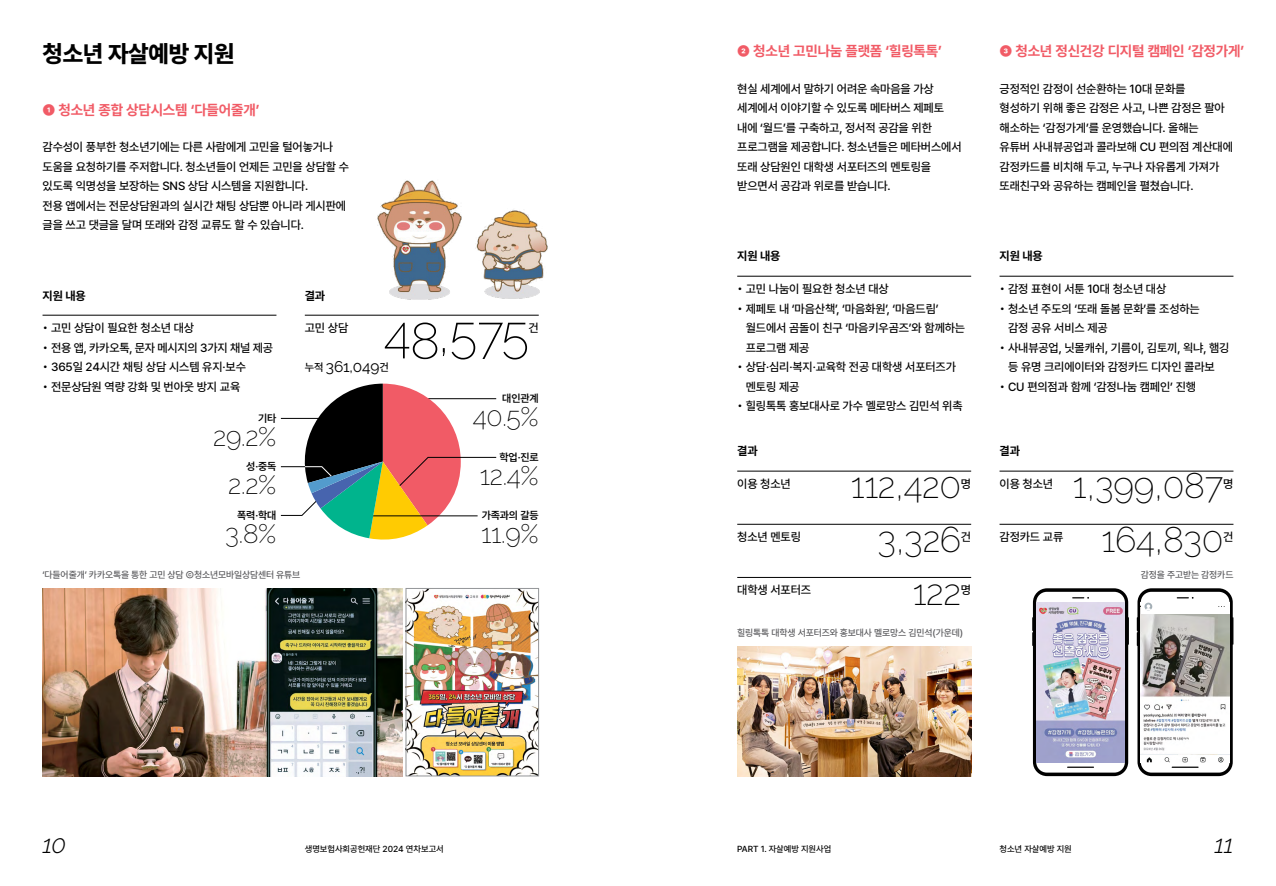
<style>
.page{position:relative;width:1276px;height:886px;background:#fff}
.page>*{position:absolute;margin:0;border:0;box-sizing:border-box;transform-origin:0 0}
.t1{font:200 51px "Raleway";color:#000}
.t2{font:200 35.62px "Raleway";letter-spacing:-.01em;color:#000}
.t3{font:200 26.5px "Raleway";letter-spacing:-.01em;color:#000}
.t4{font:italic 300 25px "Raleway";color:#000}
.t5{font:800 23.62px "Pretendard";letter-spacing:-.01em;color:#000}
.t6{font:15.5px "Raleway";letter-spacing:-.01em;color:#000}
.t7{font:700 14.38px "Pretendard";letter-spacing:-.01em;color:#f15b66}
.t8{font:500 11.88px/19.5px "Pretendard";letter-spacing:-.01em;color:#000}
.t9{font:700 11.88px "Pretendard";letter-spacing:-.01em;color:#000}
.t10{font:600 10.62px "Pretendard";letter-spacing:-.01em;color:#000}
.t11{font:500 9.38px "Pretendard";letter-spacing:-.01em;color:#58585b}
.t12{font:500 8.75px "Pretendard";color:#000}
.s1{font-family:"Pretendard";font-weight:500;font-size:10.88px}
</style>
<div class="page">
<hr style="left:43px;top:315px;width:233px;height:1px;background:#000">
<hr style="left:305px;top:315px;width:234px;height:1px;background:#000">
<hr style="left:737px;top:276px;width:234px;height:1px;background:#000">
<hr style="left:999px;top:276px;width:234px;height:1px;background:#000">
<hr style="left:737px;top:471px;width:234px;height:1px;background:#000">
<hr style="left:999px;top:471px;width:234px;height:1px;background:#000">
<hr style="left:737px;top:524px;width:234px;height:1px;background:#000">
<hr style="left:999px;top:524px;width:234px;height:1px;background:#000">
<hr style="left:737px;top:577px;width:234px;height:1px;background:#000">
<img style="left:737px;top:647px;width:234px;height:129px">
<img style="left:43px;top:588px;width:360px;height:188px">
<img style="left:408px;top:590px;width:129px;height:184px">
<div style="left:406px;top:588px;width:133px;height:188px;border:1px solid #939598"></div>
<svg style="left:1232px;top:617px;width:1px;height:28px"></svg>
<svg style="left:1136px;top:617px;width:1px;height:29px"></svg>
<svg style="left:1137px;top:588px;width:95px;height:188px;background:#2d2d2c"></svg>
<div style="left:1140px;top:592px;width:89px;height:180px;background:#fff;border-radius:11px"></div>
<svg style="left:1177px;top:597px;width:16px;height:2px"></svg>
<hr style="left:1172px;top:766px;width:26px;height:2px;background:#000">
<img style="left:1140px;top:754px;width:89px;height:8px">
<hr style="left:1127px;top:617px;width:2px;height:28px;background:#000">
<svg style="left:1032px;top:617px;width:1px;height:29px"></svg>
<svg style="left:1033px;top:588px;width:95px;height:188px;background:#0e0e0e"></svg>
<div style="left:1036px;top:592px;width:89px;height:180px;background:#fff;border-radius:11px"></div>
<svg style="left:1072px;top:597px;width:17px;height:2px"></svg>
<hr style="left:1067px;top:766px;width:26px;height:2px;background:#000">
<img style="left:1036px;top:602px;width:89px;height:160px">
<img style="left:377px;top:180px;width:171px;height:120px">
<img style="left:1140px;top:614px;width:89px;height:137px">
<svg style="left:1145px;top:604px;width:6px;height:6px"></svg>
<svg style="left:280px;top:384px;width:217px;height:156px"></svg>
<h3 class="t5" style="left:43px;top:36px;width:193px">청소년 자살예방 지원</h3>
<p class="t7" style="left:43px;top:99px;width:218px">❶ 청소년 종합 상담시스템 ‘다들어줄개’</p>
<p class="t8" style="left:43px;top:137px;width:308px">감수성이 풍부한 청소년기에는 다른 사람에게 고민을 털어놓거나 도움을 요청하기를 주저합니다. 청소년들이 언제든 고민을 상담할 수 있도록 익명성을 보장하는 SNS 상담 시스템을 지원합니다.<br>전용 앱에서는 전문상담원과의 실시간 채팅 상담뿐 아니라 게시판에 글을 쓰고 댓글을 달며 또래와 감정 교류도 할 수 있습니다.</p>
<p class="t9" style="left:43px;top:287px;width:45px">지원 내용</p>
<p class="t8" style="left:43px;top:318px;width:153px">• 고민 상담이 필요한 청소년 대상</p>
<p class="t8" style="left:43px;top:337px;width:232px">• 전용 앱, 카카오톡, 문자 메시지의 3가지 채널 제공</p>
<p class="t8" style="left:43px;top:357px;width:205px">• 365일 24시간 채팅 상담 시스템 유지·보수</p>
<p class="t8" style="left:43px;top:376px;width:199px">• 전문상담원 역량 강화 및 번아웃 방지 교육</p>
<p class="t9" style="left:305px;top:287px;width:22px">결과</p>
<p class="t8" style="left:305px;top:318px;width:45px">고민 상담</p>
<h1 class="t1" style="left:384px;top:304px;width:147px">48,575</h1>
<p class="t8" style="left:528px;top:318px;width:12px">건</p>
<h3 class="t6" style="left:305px;top:357px;width:85px"><span class="s1">누적</span> 361,049<span class="s1">건</span></h3>
<p class="t10" style="left:502px;top:391px;width:38px">대인관계</p>
<p class="t10" style="left:258px;top:410px;width:20px">기타</p>
<h3 class="t3" style="left:473px;top:401px;width:67px">40.5%</h3>
<h3 class="t3" style="left:213px;top:421px;width:65px">29.2%</h3>
<p class="t10" style="left:499px;top:449px;width:41px">학업·진로</p>
<h3 class="t3" style="left:480px;top:460px;width:61px">12.4%</h3>
<p class="t10" style="left:246px;top:459px;width:32px">성·중독</p>
<h3 class="t3" style="left:228px;top:469px;width:50px">2.2%</h3>
<p class="t10" style="left:237px;top:508px;width:41px">폭력·학대</p>
<h3 class="t3" style="left:225px;top:518px;width:53px">3.8%</h3>
<p class="t11" style="left:43px;top:568px;width:259px">‘다들어줄개’ 카카오톡을 통한 고민 상담 Ⓒ청소년모바일상담센터 유튜브</p>
<p class="t10" style="left:482px;top:508px;width:58px">가족과의 갈등</p>
<h3 class="t3" style="left:481px;top:518px;width:59px">11.9%</h3>
<p class="t7" style="left:737px;top:41px;width:206px">❷ 청소년 고민나눔 플랫폼 ‘힐링톡톡’</p>
<p class="t8" style="left:737px;top:78px;width:226px">현실 세계에서 말하기 어려운 속마음을 가상 세계에서 이야기할 수 있도록 메타버스 제페토 내에 ‘월드’를 구축하고, 정서적 공감을 위한 프로그램을 제공합니다. 청소년들은 메타버스에서 또래 상담원인 대학생 서포터즈의 멘토링을 받으면서 공감과 위로를 받습니다.</p>
<p class="t7" style="left:999px;top:41px;width:246px">❸ 청소년 정신건강 디지털 캠페인 ‘감정가게’</p>
<p class="t8" style="left:999px;top:78px;width:235px">긍정적인 감정이 선순환하는 10대 문화를<br>형성하기 위해 좋은 감정은 사고, 나쁜 감정은 팔아 해소하는 ‘감정가게’를 운영했습니다. 올해는<br>유튜버 사내뷰공업과 콜라보해 CU 편의점 계산대에 감정카드를 비치해 두고, 누구나 자유롭게 가져가 또래친구와 공유하는 캠페인을 펼쳤습니다.</p>
<p class="t9" style="left:737px;top:247px;width:45px">지원 내용</p>
<p class="t9" style="left:999px;top:247px;width:45px">지원 내용</p>
<p class="t8" style="left:737px;top:279px;width:153px">• 고민 나눔이 필요한 청소년 대상</p>
<p class="t8" style="left:746px;top:298px;width:221px;text-indent:-9px">• 제페토 내 ‘마음산책’, ‘마음화원’, ‘마음드림’ 월드에서 곰돌이 친구 ‘마음키우곰즈’와 함께하는 프로그램 제공</p>
<p class="t8" style="left:746px;top:357px;width:212px;text-indent:-9px">• 상담·심리·복지·교육학 전공 대학생 서포터즈가 멘토링 제공</p>
<p class="t8" style="left:737px;top:396px;width:227px">• 힐링톡톡 홍보대사로 가수 멜로망스 김민석 위촉</p>
<p class="t8" style="left:999px;top:279px;width:168px">• 감정 표현이 서툰 10대 청소년 대상</p>
<p class="t8" style="left:1008px;top:298px;width:193px;text-indent:-9px">• 청소년 주도의 ‘또래 돌봄 문화’를 조성하는 감정 공유 서비스 제공</p>
<p class="t8" style="left:999px;top:337px;width:231px;text-align:center">• 사내뷰공업, 닛몰캐쉬, 기름이, 김토끼, 왹냐, 햄깅 등 유명 크리에이터와 감정카드 디자인 콜라보</p>
<p class="t8" style="left:999px;top:376px;width:198px">• CU 편의점과 함께 ‘감정나눔 캠페인’ 진행</p>
<p class="t9" style="left:737px;top:442px;width:22px">결과</p>
<p class="t9" style="left:999px;top:442px;width:22px">결과</p>
<p class="t8" style="left:737px;top:474px;width:55px">이용 청소년</p>
<h2 class="t2" style="left:851px;top:465px;width:112px">112,420</h2>
<p class="t8" style="left:961px;top:474px;width:12px">명</p>
<p class="t8" style="left:999px;top:474px;width:55px">이용 청소년</p>
<h2 class="t2" style="left:1073px;top:465px;width:152px">1,399,087</h2>
<p class="t8" style="left:1223px;top:474px;width:12px">명</p>
<p class="t8" style="left:737px;top:527px;width:65px">청소년 멘토링</p>
<h2 class="t2" style="left:877px;top:518px;width:85px">3,326</h2>
<p class="t8" style="left:961px;top:527px;width:12px">건</p>
<p class="t8" style="left:999px;top:527px;width:65px">감정카드 교류</p>
<h2 class="t2" style="left:1101px;top:518px;width:123px">164,830</h2>
<p class="t8" style="left:1223px;top:527px;width:12px">건</p>
<p class="t8" style="left:737px;top:580px;width:75px">대학생 서포터즈</p>
<h2 class="t2" style="left:912px;top:571px;width:50px">122</h2>
<p class="t8" style="left:961px;top:580px;width:12px">명</p>
<p class="t11" style="left:1140px;top:568px;width:94px">감정을 주고받는 감정카드</p>
<p class="t11" style="left:737px;top:626px;width:227px">힐링톡톡 대학생 서포터즈와 홍보대사 멜로망스 김민석(가운데)</p>
<h3 class="t4" style="left:43px;top:829px;width:25px">10</h3>
<p class="t12" style="left:305px;top:842px;width:140px">생명보험사회공헌재단 2024 연차보고서</p>
<p class="t12" style="left:737px;top:842px;width:96px">PART 1. 자살예방 지원사업</p>
<p class="t12" style="left:999px;top:842px;width:74px">청소년 자살예방 지원</p>
<h3 class="t4" style="left:1214px;top:829px;width:20px">11</h3>
</div>
